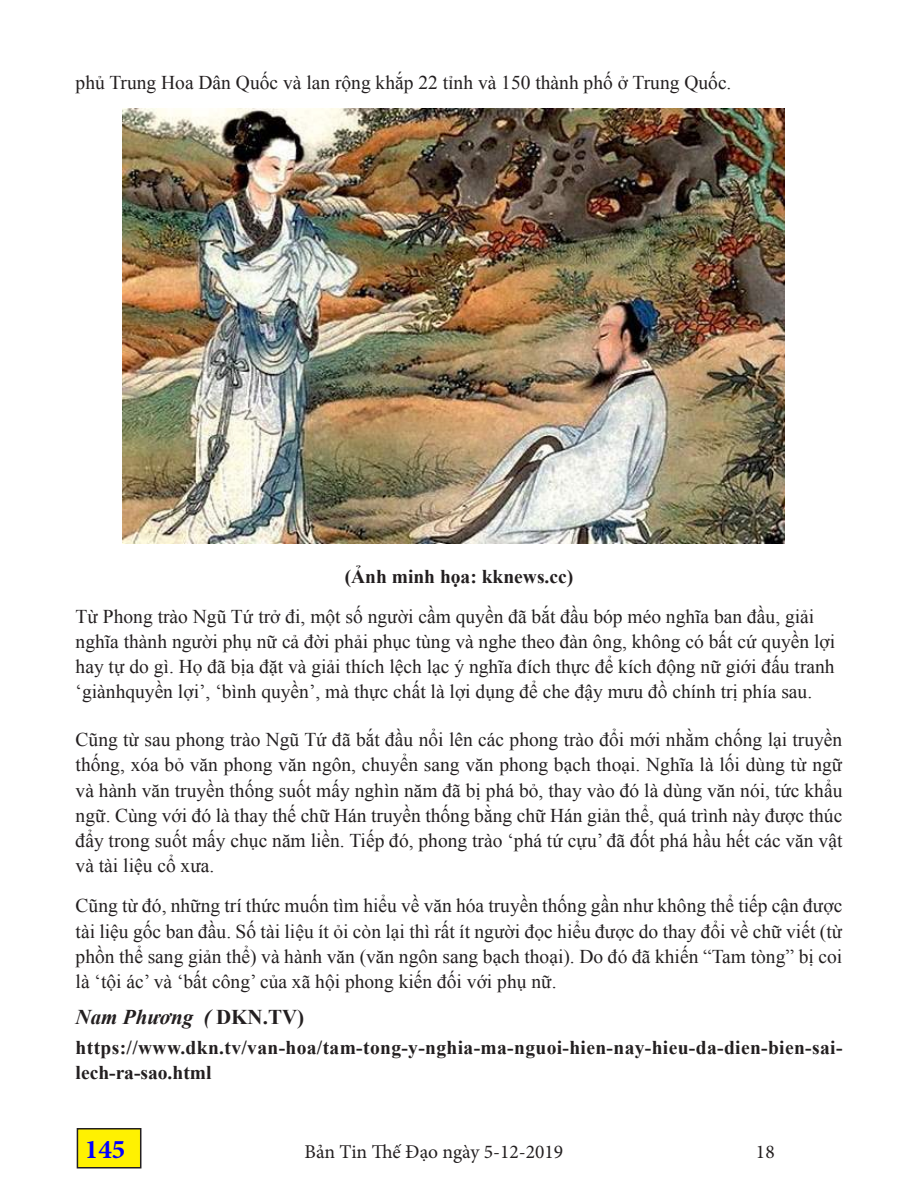
<style>
.page{position:relative;width:918px;height:1188px;background:#fff}
.page>*{position:absolute;margin:0;border:0;box-sizing:border-box;transform-origin:0 0}
.t1{font:700 27px "Minion Pro";color:#00f}
.t2{font:italic 700 21px "Times New Roman";color:#231f20}
.t3{font:19.5px/25.2px "Times New Roman";color:#231f20;text-align:justify}
.t4{font:700 19.5px/25.2px "Times New Roman";letter-spacing:.02em;color:#231f20}
.t5{font:19.5px "Minion Pro";color:#231f20}
.t6{font:700 19.5px "Times New Roman";color:#231f20}
.s1{font-style:normal}
</style>
<div class="page">
<div style="left:77px;top:1129px;width:64px;height:39px;background:#fff101"></div>
<div style="left:77px;top:1128px;width:64px;height:40px;border:2px solid #231f20"></div>
<img style="left:122px;top:108px;width:663px;height:435px">
<p class="t3" style="left:76px;top:70px;width:657px">phủ Trung Hoa Dân Quốc và lan rộng khắp 22 tỉnh và 150 thành phố ở Trung Quốc.</p>
<p class="t6" style="left:345px;top:563px;width:230px">(Ảnh minh họa: kknews.cc)</p>
<p class="t3" style="left:76px;top:603px;width:761px;text-align:left">Từ Phong trào Ngũ Tứ trở đi, một số người cầm quyền đã bắt đầu bóp méo nghĩa ban đầu, giải nghĩa thành người phụ nữ cả đời phải phục tùng và nghe theo đàn ông, không có bất cứ quyền lợi hay tự do gì. Họ đã bịa đặt và giải thích lệch lạc ý nghĩa đích thực để kích động nữ giới đấu tranh ‘giànhquyền lợi’, ‘bình quyền’, mà thực chất là lợi dụng để che đậy mưu đồ chính trị phía sau.</p>
<p class="t3" style="left:76px;top:727px;width:768px">Cũng từ sau phong trào Ngũ Tứ đã bắt đầu nổi lên các phong trào đổi mới nhằm chống lại truyền thống, xóa bỏ văn phong văn ngôn, chuyển sang văn phong bạch thoại. Nghĩa là lối dùng từ ngữ và hành văn truyền thống suốt mấy nghìn năm đã bị phá bỏ, thay vào đó là dùng văn nói, tức khẩu ngữ. Cùng với đó là thay thế chữ Hán truyền thống bằng chữ Hán giản thể, quá trình này được thúc đẩy trong suốt mấy chục năm liền. Tiếp đó, phong trào ‘phá tứ cựu’ đã đốt phá hầu hết các văn vật và tài liệu cổ xưa.</p>
<p class="t3" style="left:76px;top:893px;width:768px">Cũng từ đó, những trí thức muốn tìm hiểu về văn hóa truyền thống gần như không thể tiếp cận được tài liệu gốc ban đầu. Số tài liệu ít ỏi còn lại thì rất ít người đọc hiểu được do thay đổi về chữ viết (từ phồn thể sang giản thể) và hành văn (văn ngôn sang bạch thoại). Do đó đã khiến “Tam tòng” bị coi là ‘tội ác’ và ‘bất công’ của xã hội phong kiến đối với phụ nữ.</p>
<p class="t2" style="left:76px;top:1002px;width:230px">Nam Phương ( <span class="s1">DKN.TV)</span></p>
<p class="t4" style="left:76px;top:1034px;width:768px">https://www.dkn.tv/van-hoa/tam-tong-y-nghia-ma-nguoi-hien-nay-hieu-da-dien-bien-sai&shy;lech-ra-sao.html</p>
<h1 class="t1" style="left:85px;top:1130px;width:42px">145</h1>
<p class="t5" style="left:305px;top:1139px;width:260px">Bản Tin Thế Đạo ngày 5-12-2019</p>
<p class="t5" style="left:756px;top:1139px;width:20px">18</p>
</div>
